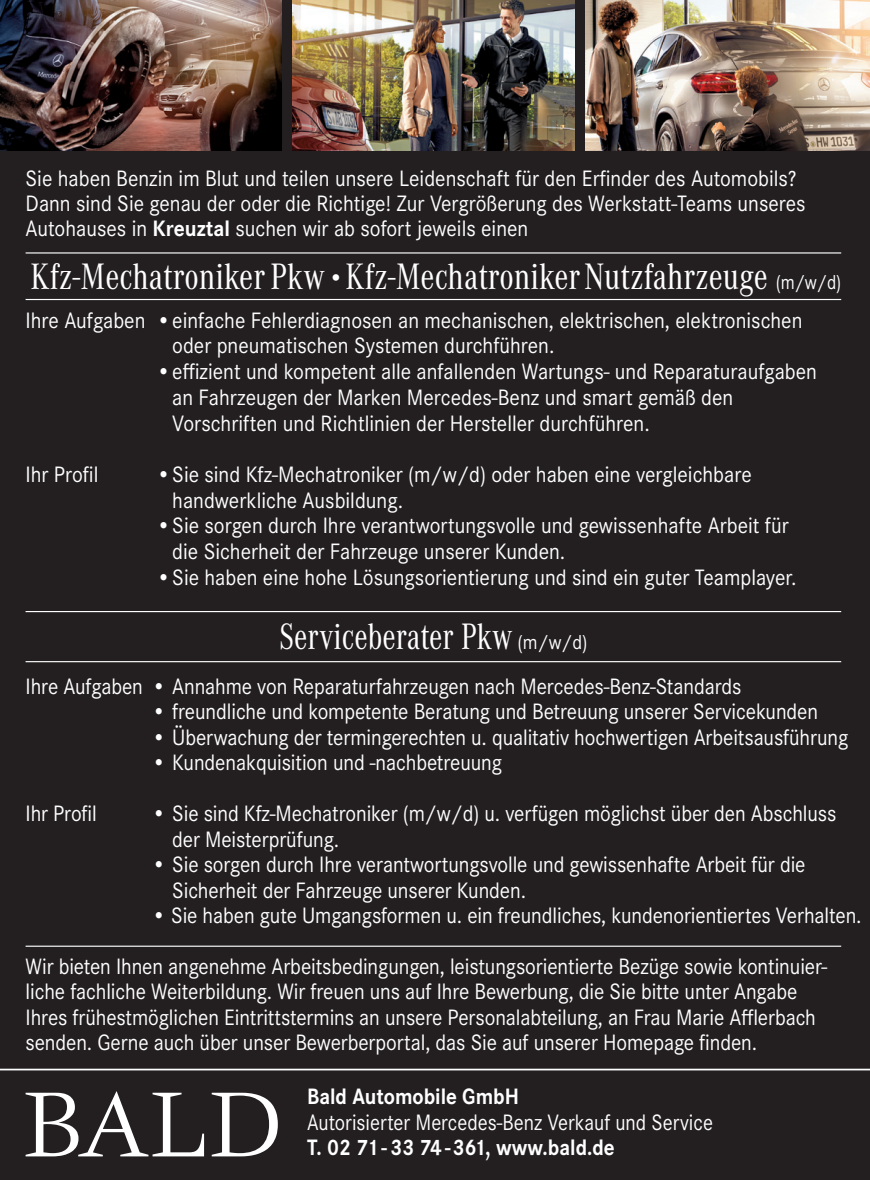
<style>
.page{position:relative;width:870px;height:1180px;background:#231f20}
.page>*{position:absolute;margin:0;border:0;box-sizing:border-box;transform-origin:0 0}
.t1{font:38.25px "Corporate A Con";color:#fff}
.t2{font:38.25px "Corporate A Con";color:#fff;scale:.93 1}
.t3{font:23.18px/25.4px "Corporate S";letter-spacing:-.005em;color:#fff;scale:.92 1}
.t4{font:23.18px/25.7px "Corporate S";letter-spacing:-.005em;color:#fff;scale:.93 1}
.t5{font:700 23.18px/25.4px "Corporate S";color:#fff;scale:.91 1}
.s1{font-weight:700}
.s2{font-size:25.43px}
.s3{font-family:"Corporate S";font-size:20.7px}
.s4{font-weight:400}
</style>
<div class="page">
<svg style="left:26px;top:1091px;width:178px;height:65px"></svg>
<svg style="left:212px;top:1093px;width:66px;height:63px"></svg>
<hr style="left:0;top:1069px;width:870px;height:1px;background:#fff">
<img style="left:0;top:0;width:281px;height:151px">
<img style="left:293px;top:0;width:281px;height:151px">
<img style="left:585px;top:0;width:285px;height:151px">
<hr style="left:26px;top:611px;width:815px;height:1px;background:#fff">
<hr style="left:26px;top:946px;width:815px;height:1px;background:#fff">
<hr style="left:26px;top:661px;width:815px;height:1px;background:#fff">
<hr style="left:26px;top:252px;width:815px;height:2px;background:#fff">
<hr style="left:26px;top:299px;width:815px;height:1px;background:#fff">
<p class="t4" style="left:26px;top:165px;width:840px">Sie haben Benzin im Blut und teilen unsere Leidenschaft für den Erfinder des Automobils?<br>Dann sind Sie genau der oder die Richtige! Zur Vergrößerung des Werkstatt-Teams unseres<br>Autohauses in <span class="s1">Kreuztal</span> suchen wir ab sofort jeweils einen</p>
<p class="t1" style="left:30px;top:255px;width:812px">Kfz-Mechatroniker Pkw <span class="s2">•</span>Kfz-MechatronikerNutzfahrzeuge <span class="s3">(m/w/d)</span></p>
<p class="t4" style="left:172px;top:307px;width:679px;text-indent:-147px">Ihre Aufgaben •einfache Fehlerdiagnosen an mechanischen, elektrischen, elektronischen oder pneumatischen Systemen durchführen.</p>
<p class="t4" style="left:172px;top:359px;width:694px;text-indent:-16px">•effizient und kompetent alle anfallenden Wartungs- und Reparaturaufgaben an Fahrzeugen der Marken Mercedes-Benz und smart gemäß den<br>Vorschriften und Richtlinien der Hersteller durchführen.</p>
<p class="t4" style="left:26px;top:462px;width:80px">Ihr Profil</p>
<p class="t4" style="left:172px;top:462px;width:624px;text-indent:-16px">•Sie sind Kfz-Mechatroniker (m/w/d) oder haben eine vergleichbare handwerkliche Ausbildung.</p>
<p class="t4" style="left:172px;top:513px;width:664px;text-indent:-16px">•Sie sorgen durch Ihre verantwortungsvolle und gewissenhafte Arbeit für die Sicherheit der Fahrzeuge unserer Kunden.</p>
<p class="t4" style="left:156px;top:564px;width:690px">•Sie haben eine hohe Lösungsorientierung und sind ein guter Teamplayer.</p>
<p class="t2" style="left:279px;top:616px;width:333px">Serviceberater Pkw <span class="s3">(m/w/d)</span></p>
<p class="t3" style="left:26px;top:674px;width:779px">Ihre Aufgaben • Annahme von Reparaturfahrzeugen nach Mercedes-Benz-Standards</p>
<p class="t3" style="left:152px;top:699px;width:725px">• freundliche und kompetente Beratung und Betreuung unserer Servicekunden</p>
<p class="t3" style="left:152px;top:725px;width:758px">• Überwachung der termingerechten u. qualitativ hochwertigen Arbeitsausführung</p>
<p class="t3" style="left:152px;top:750px;width:382px">• Kundenakquisition und -nachbetreuung</p>
<p class="t3" style="left:26px;top:801px;width:79px">Ihr Profil</p>
<p class="t3" style="left:172px;top:801px;width:723px;text-indent:-20px">• Sie sind Kfz-Mechatroniker (m/w/d) u. verfügen möglichst über den Abschluss der Meisterprüfung.</p>
<p class="t3" style="left:172px;top:852px;width:690px;text-indent:-20px">• Sie sorgen durch Ihre verantwortungsvolle und gewissenhafte Arbeit für die<br>Sicherheit der Fahrzeuge unserer Kunden.</p>
<p class="t3" style="left:26px;top:890px;width:910px;line-height:50.9px;text-indent:126px">• Sie haben gute Umgangsformen u. ein freundliches, kundenorientiertes Verhalten.<br>Wir bieten Ihnen angenehme Arbeitsbedingungen, leistungsorientierte Bezüge sowie kontinuier-</p>
<p class="t3" style="left:26px;top:979px;width:860px">liche fachliche Weiterbildung. Wir freuen uns auf Ihre Bewerbung, die Sie bitte unter Angabe<br>Ihres frühestmöglichen Eintrittstermins an unsere Personalabteilung, an Frau Marie Afflerbach senden. Gerne auch über unser Bewerberportal, das Sie auf unserer Homepage finden.</p>
<p class="t5" style="left:307px;top:1084px;width:447px">Bald Automobile GmbH<br><span class="s4">Autorisierter Mercedes-Benz Verkauf und Service<br></span>T. 02 71- 33 74 -361, www.bald.de</p>
</div>
